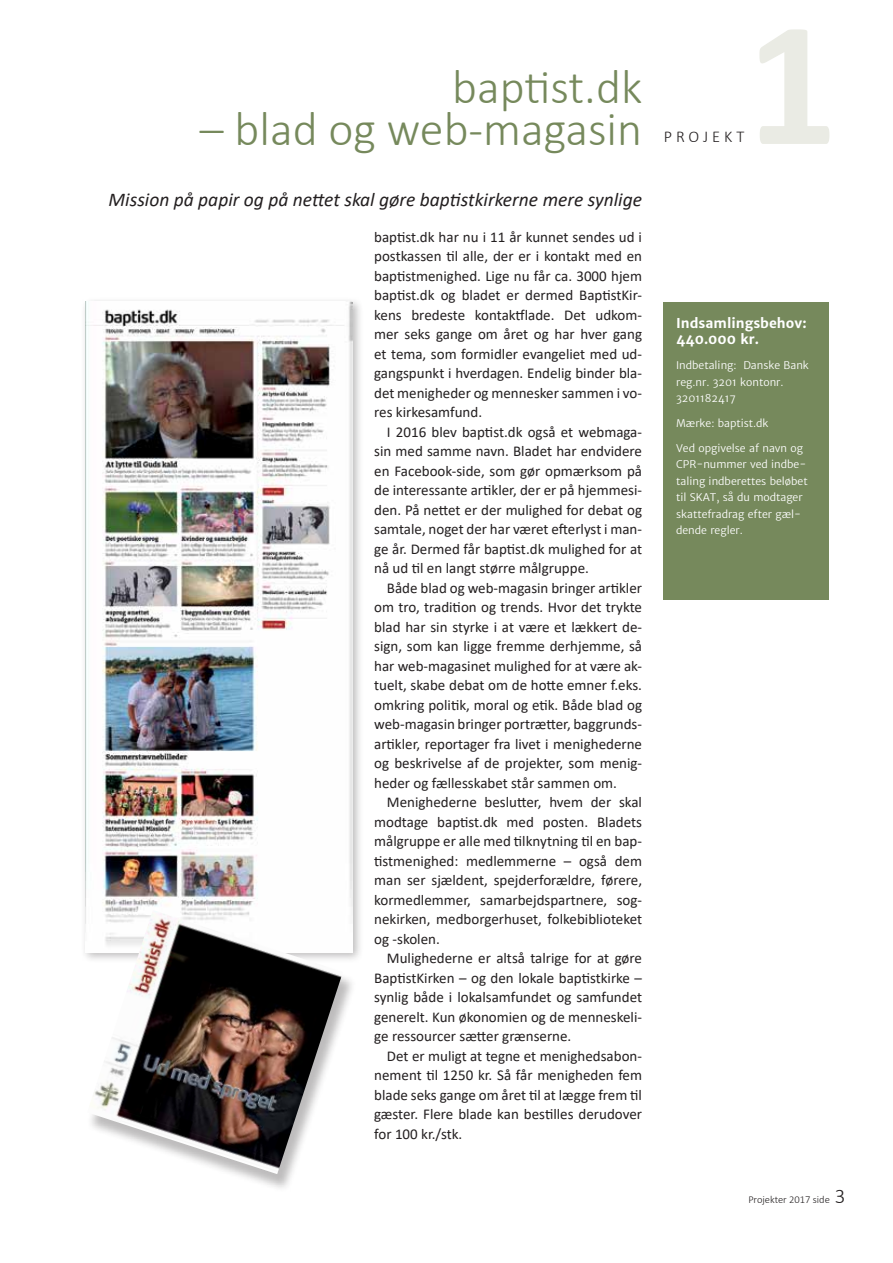
<style>
.page{position:relative;width:893px;height:1263px;background:#fff}
.page>*{position:absolute;margin:0;border:0;box-sizing:border-box;transform-origin:0 0}
.t1{font:700 180px "Calibri";color:#eaebe4}
.t2{font:300 48px "Calibri";color:#76895c}
.t3{font:italic 19.5px "Calibri";color:#231f20}
.t4{font:300 16.5px "Calibri";letter-spacing:.24em;color:#231f20}
.t5{font:15px/19.5px "Calibri";color:#231f20;text-align:justify}
.t6{font:700 13.5px/16.5px "Merriweather Sans";color:#fff}
.t7{font:10.5px/16.5px "Merriweather Sans";color:#fff}
.t8{font:300 10.5px "Calibri";color:#231f20}
.s1{font-size:21px}
</style>
<div class="page">
<div style="left:663px;top:302px;width:166px;height:298px;background:#76895c"></div>
<div style="left:80px;top:297px;width:284px;height:667px;background:#231f20;opacity:.3"></div>
<img style="left:85px;top:302px;width:268px;height:650px">
<div style="left:86px;top:914px;width:270px;height:278px;background:#231f20;opacity:.3"></div>
<img style="left:87px;top:910px;width:256px;height:264px">
<h2 class="t2" style="left:452px;top:57px;width:191px">baptist.dk</h2>
<h2 class="t2" style="left:200px;top:99px;width:444px">– blad og web-magasin</h2>
<h3 class="t3" style="left:109px;top:185px;width:535px">Mission på papir og på nettet skal gøre baptistkirkerne mere synlige</h3>
<p class="t5" style="left:374px;top:227px;width:269px">baptist.dk har nu i 11 år kunnet sendes ud i postkassen til alle, der er i kontakt med en baptistmenighed. Lige nu får ca. 3000 hjem baptist.dk og bladet er dermed BaptistKir&shy;kens bredeste kontaktflade. Det udkom&shy;mer seks gange om året og har hver gang et tema, som formidler evangeliet med ud&shy;gangspunkt i hverdagen. Endelig binder bla&shy;det menigheder og mennesker sammen i vo&shy;res kirkesamfund.</p>
<p class="t5" style="left:374px;top:422px;width:269px;text-indent:13px">I 2016 blev baptist.dk også et webmaga&shy;sin med samme navn. Bladet har endvidere en Facebook-side, som gør opmærksom på de interessante artikler, der er på hjemmesi&shy;den. På nettet er der mulighed for debat og samtale, noget der har været efterlyst i man&shy;ge år. Dermed får baptist.dk mulighed for at nå ud til en langt større målgruppe.</p>
<p class="t5" style="left:374px;top:578px;width:269px;text-indent:13px">Både blad og web-magasin bringer artikler om tro, tradition og trends. Hvor det trykte blad har sin styrke i at være et lækkert de&shy;sign, som kan ligge fremme derhjemme, så har web-magasinet mulighed for at være ak&shy;tuelt, skabe debat om de hotte emner f.eks. omkring politik, moral og etik. Både blad og web-magasin bringer portrætter, baggrunds&shy;artikler, reportager fra livet i menighederne og beskrivelse af de projekter, som menig&shy;heder og fællesskabet står sammen om.</p>
<p class="t5" style="left:374px;top:792px;width:269px;text-indent:13px">Menighederne beslutter, hvem der skal modtage baptist.dk med posten. Bladets målgruppe er alle med tilknytning til en bap&shy;tistmenighed: medlemmerne – også dem man ser sjældent, spejderforældre, førere, kormedlemmer, samarbejdspartnere, sog&shy;nekirken, medborgerhuset, folkebiblioteket og -skolen.</p>
<p class="t5" style="left:374px;top:948px;width:269px;text-indent:13px">Mulighederne er altså talrige for at gøre BaptistKirken – og den lokale baptistkirke – synlig både i lokalsamfundet og samfundet generelt. Kun økonomien og de menneskeli&shy;ge ressourcer sætter grænserne.</p>
<p class="t5" style="left:374px;top:1046px;width:269px;text-indent:13px">Det er muligt at tegne et menighedsabon&shy;nement til 1250 kr. Så får menigheden fem blade seks gange om året til at lægge frem til gæster. Flere blade kan bestilles derudover for 100 kr./stk.</p>
<p class="t4" style="left:664px;top:127px;width:82px">Projekt</p>
<h1 class="t1" style="left:746px;top:-43px;width:93px">1</h1>
<p class="t6" style="left:676px;top:315px;width:132px">Indsamlingsbehov:<br>440.000 kr.</p>
<p class="t7" style="left:676px;top:357px;width:134px">Indbetaling: Danske Bank reg.nr. 3201 kontonr.<br>3201182417</p>
<p class="t7" style="left:676px;top:415px;width:94px">Mærke: baptist.dk</p>
<p class="t7" style="left:676px;top:440px;width:133px">Ved opgivelse af navn og<br>CPR-nummer ved indbe&shy;taling indberettes beløbet til SKAT, så du modtager skattefradrag efter gæl&shy;dende regler.</p>
<p class="t8" style="left:748px;top:1193px;width:98px">Projekter 2017 side <span class="s1">3</span></p>
</div>
